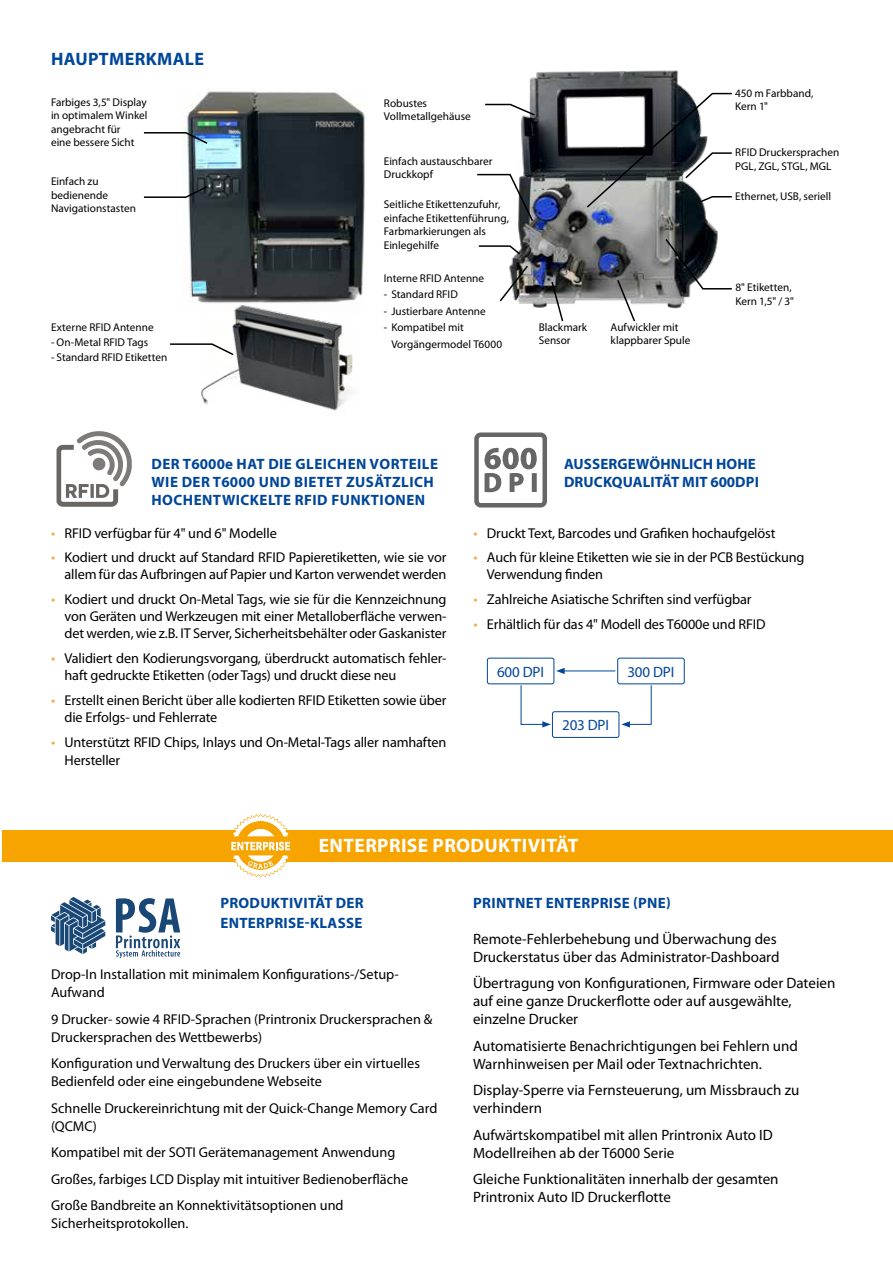
<style>
.page{position:relative;width:893px;height:1263px;background:#fff}
.page>*{position:absolute;margin:0;border:0;box-sizing:border-box;transform-origin:0 0}
.t1{font:700 19.5px "Myriad Pro";letter-spacing:.02em;color:#fff}
.t2{font:700 18px "Myriad Pro";letter-spacing:.02em;color:#004699}
.t3{font:15px/18px "Myriad Pro";color:#000}
.t4{font:700 15px/18px "Myriad Pro";letter-spacing:.02em;color:#004699}
.t5{font:15px "Myriad Pro";letter-spacing:-.01em;color:#004699}
.t6{font:14.25px/17.1px "Myriad Pro";letter-spacing:-.01em;color:#000}
.t7{font:11.25px/13.5px "Myriad Pro";color:#000}
.s1{font-size:15px;color:#f4ac4a}
</style>
<div class="page">
<div style="left:2px;top:830px;width:891px;height:32px;background:#f7a300"></div>
<img style="left:511px;top:70px;width:207px;height:239px">
<img style="left:182px;top:90px;width:185px;height:212px">
<svg style="left:664px;top:237px;width:68px;height:53px"></svg>
<svg style="left:143px;top:131px;width:66px;height:14px"></svg>
<svg style="left:485px;top:103px;width:51px;height:14px"></svg>
<svg style="left:477px;top:173px;width:57px;height:50px"></svg>
<svg style="left:478px;top:245px;width:44px;height:11px"></svg>
<svg style="left:550px;top:280px;width:14px;height:42px"></svg>
<svg style="left:616px;top:278px;width:20px;height:44px"></svg>
<svg style="left:499px;top:264px;width:30px;height:39px"></svg>
<svg style="left:143px;top:185px;width:66px;height:14px"></svg>
<svg style="left:57px;top:431px;width:75px;height:76px"></svg>
<svg style="left:231px;top:814px;width:60px;height:63px"></svg>
<svg style="left:585px;top:92px;width:147px;height:119px"></svg>
<img style="left:200px;top:302px;width:153px;height:109px">
<svg style="left:170px;top:343px;width:65px;height:14px"></svg>
<svg style="left:51px;top:897px;width:54px;height:57px"></svg>
<svg style="left:116px;top:898px;width:64px;height:60px"></svg>
<div style="left:487px;top:658px;width:67px;height:26px;border:1px solid #004699;border-radius:2px"></div>
<div style="left:617px;top:658px;width:68px;height:26px;border:1px solid #004699;border-radius:2px"></div>
<div style="left:552px;top:711px;width:67px;height:27px;border:1px solid #004699;border-radius:2px"></div>
<svg style="left:520px;top:684px;width:31px;height:43px"></svg>
<svg style="left:621px;top:684px;width:31px;height:43px"></svg>
<hr style="left:562px;top:670px;width:53px;height:1px;background:#004699">
<svg style="left:556px;top:668px;width:9px;height:6px"></svg>
<svg style="left:485px;top:448px;width:52px;height:44px"></svg>
<div style="left:474px;top:432px;width:73px;height:75px;border:5px solid #666;border-radius:4px"></div>
<p class="t2" style="left:51px;top:49px;width:154px">HAUPTMERKMALE</p>
<p class="t7" style="left:51px;top:95px;width:98px">Farbiges 3,5" Display in optimalem Winkel angebracht für<br>eine bessere Sicht</p>
<p class="t7" style="left:384px;top:97px;width:88px">Robustes<br>Vollmetallgehäuse</p>
<p class="t7" style="left:384px;top:155px;width:110px">Einfach austauschbarer<br>Druckkopf</p>
<p class="t7" style="left:51px;top:175px;width:87px">Einfach zu bedienende<br>Navigationstasten</p>
<p class="t7" style="left:384px;top:198px;width:127px">Seitliche Etikettenzufuhr, einfache Etikettenführung,<br>Farbmarkierungen als<br>Einlegehilfe</p>
<p class="t7" style="left:384px;top:272px;width:102px">Interne RFID Antenne</p>
<p class="t7" style="left:384px;top:288px;width:75px">- Standard RFID</p>
<p class="t7" style="left:384px;top:305px;width:103px">- Justierbare Antenne</p>
<p class="t7" style="left:391px;top:320px;width:112px;line-height:16.5px;text-indent:-8px">- Kompatibel mit<br>Vorgängermodel T6000</p>
<p class="t7" style="left:51px;top:321px;width:104px">Externe RFID Antenne</p>
<p class="t7" style="left:51px;top:336px;width:99px">- On-Metal RFID Tags</p>
<p class="t7" style="left:51px;top:351px;width:118px">- Standard RFID Etiketten</p>
<p class="t7" style="left:539px;top:321px;width:50px">Blackmark<br>Sensor</p>
<p class="t7" style="left:611px;top:321px;width:81px">Aufwickler mit klappbarer Spule</p>
<p class="t7" style="left:735px;top:87px;width:80px">450 m Farbband,<br>Kern 1"</p>
<p class="t7" style="left:735px;top:146px;width:106px">RFID Druckersprachen<br>PGL, ZGL, STGL, MGL</p>
<p class="t7" style="left:735px;top:190px;width:97px">Ethernet, USB, seriell</p>
<p class="t7" style="left:735px;top:281px;width:60px">8" Etiketten,<br>Kern 1,5" / 3"</p>
<p class="t4" style="left:152px;top:455px;width:288px">DER T6000e HAT DIE GLEICHEN VORTEILE<br>WIE DER T6000 UND BIETET ZUSÄTZLICH<br>HOCHENTWICKELTE RFID FUNKTIONEN</p>
<p class="t4" style="left:564px;top:455px;width:196px">AUSSERGEWÖHNLICH HOHE<br>DRUCKQUALITÄT MIT 600DPI</p>
<p class="t6" style="left:51px;top:525px;width:227px"><span class="s1">•</span> RFID verfügbar für 4" und 6" Modelle</p>
<p class="t6" style="left:51px;top:549px;width:397px;text-align:right"><span class="s1">•</span> Kodiert und druckt auf Standard RFID Papieretiketten, wie sie vor allem für das Aufbringen auf Papier und Karton verwendet werden</p>
<p class="t6" style="left:65px;top:591px;width:383px;text-align:justify;text-indent:-13px"><span class="s1">•</span> Kodiert und druckt On-Metal Tags, wie sie für die Kennzeichnung von Geräten und Werkzeugen mit einer Metalloberfläche verwen&shy;det werden, wie z.B. IT Server, Sicherheitsbehälter oder Gaskanister</p>
<p class="t6" style="left:65px;top:650px;width:383px;text-indent:-13px"><span class="s1">•</span> Validiert den Kodierungsvorgang, überdruckt automatisch fehler&shy;haft gedruckte Etiketten (oder Tags) und druckt diese neu</p>
<p class="t6" style="left:65px;top:692px;width:383px;text-indent:-13px"><span class="s1">•</span> Erstellt einen Bericht über alle kodierten RFID Etiketten sowie über die Erfolgs- und Fehlerrate</p>
<p class="t6" style="left:65px;top:733px;width:383px;line-height:18px;text-indent:-13px"><span class="s1">•</span> Unterstützt RFID Chips, Inlays und On-Metal-Tags aller namhaften<br>Hersteller</p>
<p class="t6" style="left:473px;top:525px;width:303px"><span class="s1">•</span> Druckt Text, Barcodes und Grafiken hochaufgelöst</p>
<p class="t6" style="left:487px;top:549px;width:319px;text-indent:-14px"><span class="s1">•</span> Auch für kleine Etiketten wie sie in der PCB Bestückung<br>Verwendung finden</p>
<p class="t6" style="left:473px;top:591px;width:280px"><span class="s1">•</span> Zahlreiche Asiatische Schriften sind verfügbar</p>
<p class="t6" style="left:473px;top:616px;width:294px"><span class="s1">•</span> Erhältlich für das 4" Modell des T6000e und RFID</p>
<p class="t5" style="left:497px;top:664px;width:48px">600 DPI</p>
<p class="t5" style="left:627px;top:664px;width:48px">300 DPI</p>
<p class="t5" style="left:562px;top:718px;width:48px">203 DPI</p>
<h1 class="t1" style="left:319px;top:835px;width:261px">ENTERPRISE PRODUKTIVITÄT</h1>
<p class="t4" style="left:220px;top:893px;width:145px;line-height:20.1px">PRODUKTIVITÄT DER<br>ENTERPRISE-KLASSE</p>
<p class="t4" style="left:473px;top:894px;width:199px">PRINTNET ENTERPRISE (PNE)</p>
<p class="t6" style="left:51px;top:966px;width:349px;line-height:18px">Drop-In Installation mit minimalem Konfigurations-/Setup-<br>Aufwand</p>
<p class="t6" style="left:51px;top:1010px;width:383px;line-height:18px">9 Drucker- sowie 4 RFID-Sprachen (Printronix Druckersprachen &amp;<br>Druckersprachen des Wettbewerbs)</p>
<p class="t6" style="left:51px;top:1055px;width:370px;line-height:18px">Konfiguration und Verwaltung des Druckers über ein virtuelles<br>Bedienfeld oder eine eingebundene Webseite</p>
<p class="t6" style="left:51px;top:1099px;width:388px;line-height:18px">Schnelle Druckereinrichtung mit der Quick-Change Memory Card (QCMC)</p>
<p class="t6" style="left:51px;top:1140px;width:359px;line-height:26.5px">Kompatibel mit der SOTI Gerätemanagement Anwendung<br>Großes, farbiges LCD Display mit intuitiver Bedienoberfläche<br>Große Bandbreite an Konnektivitätsoptionen und</p>
<p class="t6" style="left:51px;top:1215px;width:139px">Sicherheitsprotokollen.</p>
<p class="t3" style="left:473px;top:930px;width:308px">Remote-Fehlerbehebung und Überwachung des<br>Druckerstatus über das Administrator-Dashboard</p>
<p class="t3" style="left:473px;top:974px;width:364px">Übertragung von Konfigurationen, Firmware oder Dateien auf eine ganze Druckerflotte oder auf ausgewählte, einzelne Drucker</p>
<p class="t3" style="left:473px;top:1037px;width:326px">Automatisierte Benachrichtigungen bei Fehlern und<br>Warnhinweisen per Mail oder Textnachrichten.</p>
<p class="t3" style="left:473px;top:1081px;width:328px">Display-Sperre via Fernsteuerung, um Missbrauch zu verhindern</p>
<p class="t3" style="left:473px;top:1126px;width:301px">Aufwärtskompatibel mit allen Printronix Auto ID<br>Modellreihen ab der T6000 Serie</p>
<p class="t3" style="left:473px;top:1171px;width:307px">Gleiche Funktionalitäten innerhalb der gesamten<br>Printronix Auto ID Druckerflotte</p>
</div>
